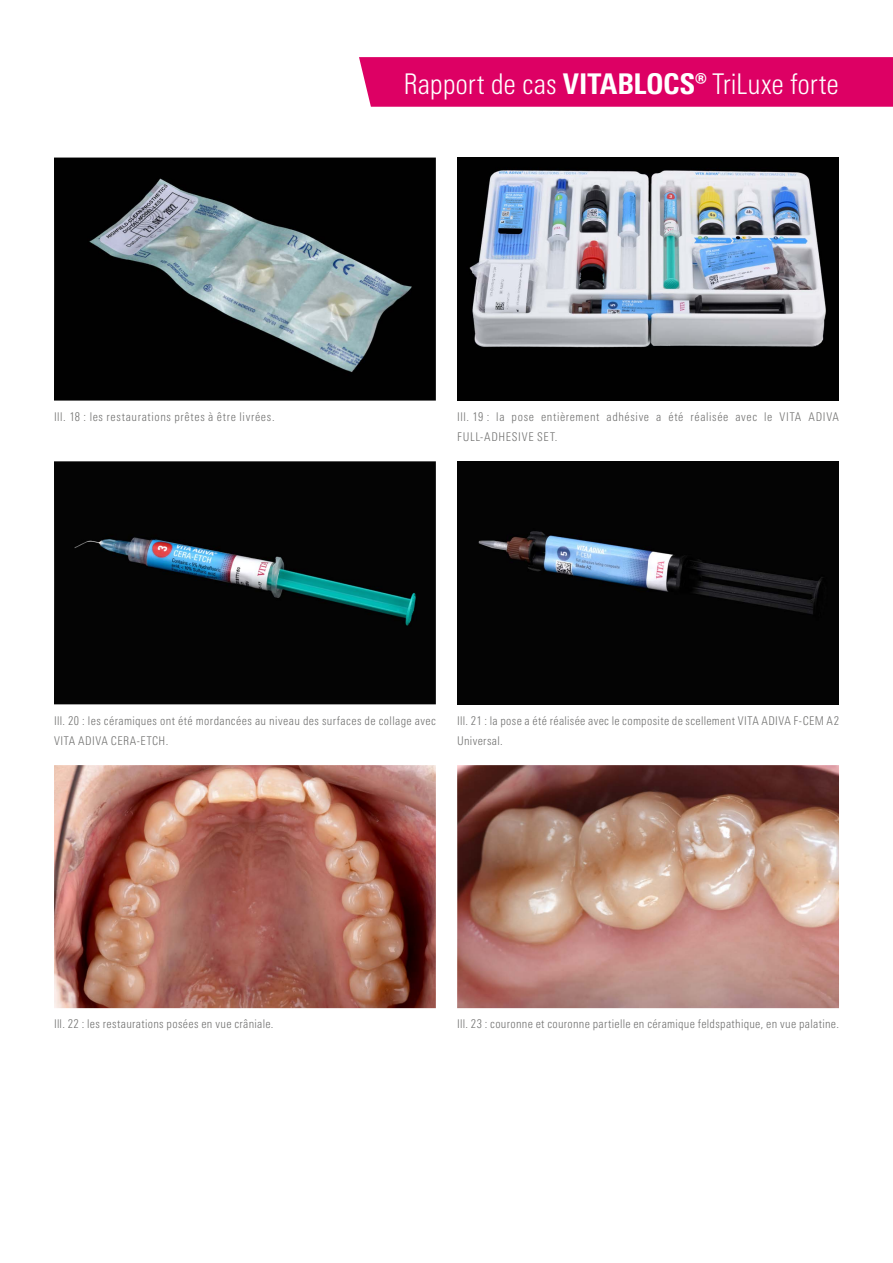
<style>
.page{position:relative;width:893px;height:1263px;background:#fff}
.page>*{position:absolute;margin:0;border:0;box-sizing:border-box;transform-origin:0 0}
.t1{font:300 condensed 28.5px "Univers Next Pro";letter-spacing:-.005em;color:#fff}
.t2{font:300 condensed 12px/20.2px "Univers Next Pro";letter-spacing:.035em;color:#6f6f6e}
.t3{font:300 condensed 12px/20.2px "Univers Next Pro";letter-spacing:.055em;color:#6f6f6e}
.s1{font-weight:800}
</style>
<div class="page">
<img style="left:54px;top:765px;width:382px;height:243px">
<img style="left:457px;top:158px;width:382px;height:243px">
<img style="left:457px;top:461px;width:382px;height:243px">
<img style="left:54px;top:158px;width:382px;height:243px">
<img style="left:54px;top:461px;width:382px;height:243px">
<img style="left:457px;top:765px;width:382px;height:243px">
<div style="left:359px;top:57px;width:534px;height:50px;background:#dd0064"></div>
<p class="t3" style="left:54px;top:406px;width:222px">Ill. 18 : les restaurations prêtes à être livrées.</p>
<h1 class="t1" style="left:403px;top:67px;width:437px">Rapport de cas <span class="s1">VITABLOCS®</span> TriLuxe forte</h1>
<p class="t3" style="left:457px;top:406px;width:383px">Ill. 19 : la pose entièrement adhésive a été réalisée avec le VITA ADIVA<br>FULL-ADHESIVE SET.</p>
<p class="t2" style="left:54px;top:710px;width:383px">Ill. 20 : les céramiques ont été mordancées au niveau des surfaces de collage avec<br>VITA ADIVA CERA-ETCH.</p>
<p class="t2" style="left:457px;top:710px;width:383px">Ill. 21 : la pose a été réalisée avec le composite de scellement VITA ADIVA F-CEM A2<br>Universal.</p>
<p class="t2" style="left:54px;top:1014px;width:221px">Ill. 22 : les restaurations posées en vue crâniale.</p>
<p class="t2" style="left:457px;top:1014px;width:383px">Ill. 23 : couronne et couronne partielle en céramique feldspathique, en vue palatine.</p>
</div>
